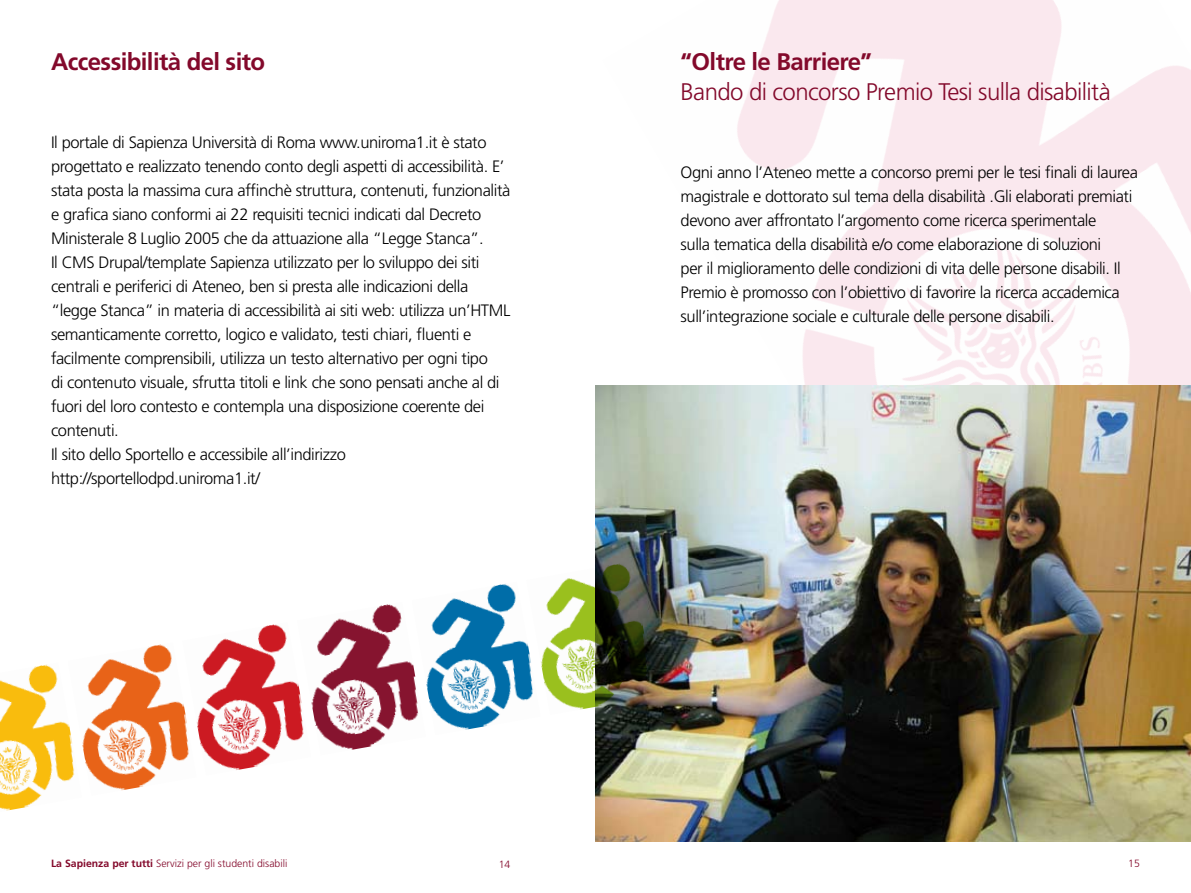
<style>
.page{position:relative;width:1191px;height:893px;background:#fff}
.page>*{position:absolute;margin:0;border:0;box-sizing:border-box;transform-origin:0 0}
.t1{font:300 24px "Frutiger";letter-spacing:-.025em;color:#83092b}
.t2{font:700 24px "Frutiger";letter-spacing:-.025em;color:#83092b}
.t3{font:300 16.5px/24px "Frutiger";letter-spacing:-.025em;color:#000}
.t4{font:300 10.5px "Frutiger";color:#83092b}
.s1{font-weight:700}
</style>
<div class="page">
<img style="left:737px;top:0;width:454px;height:385px">
<img style="left:595px;top:385px;width:596px;height:457px">
<img style="left:0;top:664px;width:68px;height:147px">
<img style="left:68px;top:644px;width:114px;height:147px">
<img style="left:182px;top:624px;width:115px;height:146px">
<img style="left:297px;top:604px;width:115px;height:146px">
<img style="left:412px;top:584px;width:114px;height:146px">
<img style="left:526px;top:562px;width:129px;height:153px">
<h1 class="t2" style="left:51px;top:47px;width:216px">Accessibilità del sito</h1>
<p class="t3" style="left:51px;top:130px;width:461px">Il portale di Sapienza Università di Roma www.uniroma1.it è stato progettato e realizzato tenendo conto degli aspetti di accessibilità. E’ stata posta la massima cura affinchè struttura, contenuti, funzionalità e grafica siano conformi ai 22 requisiti tecnici indicati dal Decreto Ministerale 8 Luglio 2005 che da attuazione alla “Legge Stanca”.<br>Il CMS Drupal/template Sapienza utilizzato per lo sviluppo dei siti centrali e periferici di Ateneo, ben si presta alle indicazioni della “legge Stanca” in materia di accessibilità ai siti web: utilizza un’HTML semanticamente corretto, logico e validato, testi chiari, fluenti e facilmente comprensibili, utilizza un testo alternativo per ogni tipo<br>di contenuto visuale, sfrutta titoli e link che sono pensati anche al di fuori del loro contesto e contempla una disposizione coerente dei contenuti.<br>Il sito dello Sportello e accessibile all’indirizzo http://sportellodpd.uniroma1.it/</p>
<h1 class="t2" style="left:680px;top:47px;width:193px">“Oltre le Barriere”</h1>
<h1 class="t1" style="left:680px;top:78px;width:431px">Bando di concorso Premio Tesi sulla disabilità</h1>
<p class="t3" style="left:680px;top:160px;width:459px">Ogni anno l’Ateneo mette a concorso premi per le tesi finali di laurea magistrale e dottorato sul tema della disabilità .Gli elaborati premiati devono aver affrontato l’argomento come ricerca sperimentale<br>sulla tematica della disabilità e/o come elaborazione di soluzioni<br>per il miglioramento delle condizioni di vita delle persone disabili. Il Premio è promosso con l’obiettivo di favorire la ricerca accademica sull’integrazione sociale e culturale delle persone disabili.</p>
<p class="t4" style="left:51px;top:858px;width:238px"><span class="s1">La Sapienza per tutti</span> Servizi per gli studenti disabili</p>
<p class="t4" style="left:499px;top:859px;width:13px">14</p>
<p class="t4" style="left:1128px;top:858px;width:13px">15</p>
</div>
